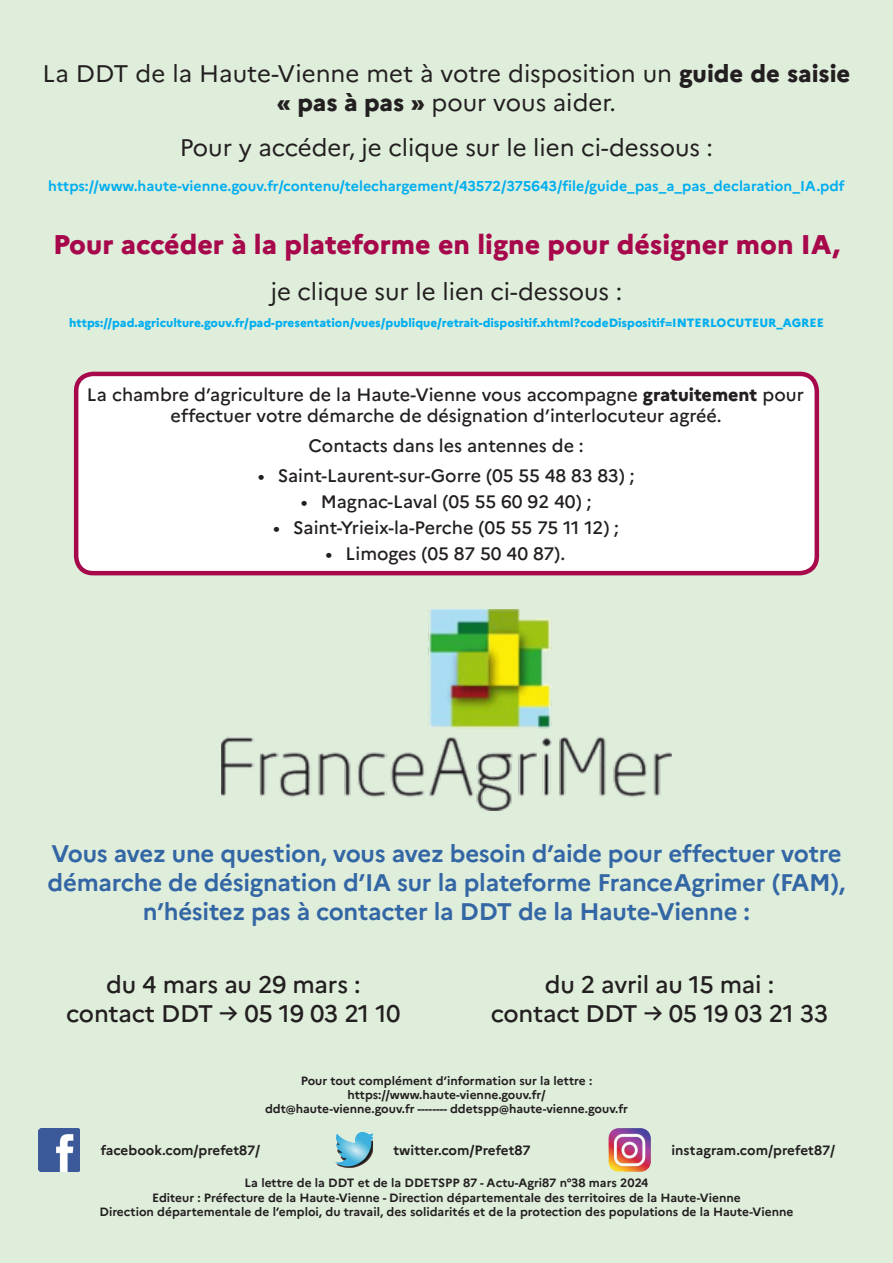
<style>
.page{position:relative;width:893px;height:1263px;background:#dfeddb}
.page>*{position:absolute;margin:0;border:0;box-sizing:border-box;transform-origin:0 0}
.contenu{font:800 27px "Marianne";color:#a7074b}
.contenu_titre{font:700 24px/28.8px "Marianne";letter-spacing:-.01em;color:#3366a4;text-align:center}
.contenu-2{font:24px/28.8px "Marianne";color:#231f20;text-align:center}
.contenu_titre-2{font:500 24px "Marianne";letter-spacing:-.01em;color:#231f20}
.Edito_signature_titr{font:500 18px/21.6px "Marianne";color:#231f20;text-align:center}
.contenu-3{font:700 14.25px "Marianne";color:#00aeef}
.t1{font:700 13.5px "Marianne";color:#231f20}
.t2{font:700 12px "Marianne";color:#231f20}
.contenu-4{font:800 12px "Marianne";color:#00aeef}
.s1{font-weight:800}
</style>
<div class="page">
<img style="left:38px;top:1129px;width:42px;height:42px">
<img style="left:608px;top:1129px;width:42px;height:42px">
<img style="left:335px;top:1132px;width:37px;height:36px">
<img style="left:221px;top:609px;width:450px;height:201px">
<div style="left:76px;top:374px;width:741px;height:199px;background:#fff;border-radius:17px"></div>
<div style="left:74px;top:372px;width:745px;height:203px;border:4px solid #a7074b;border-radius:17px"></div>
<p class="contenu-2" style="left:43px;top:59px;width:809px">La DDT de la Haute-Vienne met à votre disposition un <span class="s1">guide de saisie « pas à pas »</span> pour vous aider.</p>
<p class="contenu-2" style="left:180px;top:133px;width:535px">Pour y accéder, je clique sur le lien ci-dessous :</p>
<p class="contenu-3" style="left:48px;top:177px;width:798px">https://www.haute-vienne.gouv.fr/contenu/telechargement/43572/375643/file/guide_pas_a_pas_declaration_IA.pdf</p>
<p class="contenu" style="left:53px;top:228px;width:788px">Pour accéder à la plateforme en ligne pour désigner mon IA,</p>
<p class="contenu-2" style="left:271px;top:277px;width:353px">je clique sur le lien ci-dessous :</p>
<p class="contenu-4" style="left:69px;top:315px;width:756px">https://pad.agriculture.gouv.fr/pad-presentation/vues/publique/retrait-dispositif.xhtml?codeDispositif=INTERLOCUTEUR_AGREE</p>
<p class="Edito_signature_titr" style="left:87px;top:383px;width:719px">La chambre d’agriculture de la Haute-Vienne vous accompagne <span class="s1">gratuitement</span> pour effectuer votre démarche de désignation d’interlocuteur agréé.</p>
<p class="Edito_signature_titr" style="left:309px;top:435px;width:277px">Contacts dans les antennes de :</p>
<p class="Edito_signature_titr" style="left:258px;top:465px;width:378px">• Saint-Laurent-sur-Gorre (05 55 48 83 83) ;</p>
<p class="Edito_signature_titr" style="left:301px;top:491px;width:292px">• Magnac-Laval (05 55 60 92 40) ;</p>
<p class="Edito_signature_titr" style="left:273px;top:517px;width:347px">• Saint-Yrieix-la-Perche (05 55 75 11 12) ;</p>
<p class="Edito_signature_titr" style="left:326px;top:543px;width:241px">• Limoges (05 87 50 40 87).</p>
<p class="contenu_titre" style="left:48px;top:839px;width:799px">Vous avez une question, vous avez besoin d’aide pour effectuer votre démarche de désignation d’IA sur la plateforme FranceAgrimer (FAM), n’hésitez pas à contacter la DDT de la Haute-Vienne :</p>
<p class="contenu_titre-2" style="left:106px;top:970px;width:256px">du 4 mars au 29 mars :</p>
<p class="contenu_titre-2" style="left:66px;top:999px;width:336px">contact DDT → 05 19 03 21 10</p>
<p class="contenu_titre-2" style="left:545px;top:970px;width:231px">du 2 avril au 15 mai :</p>
<p class="contenu_titre-2" style="left:491px;top:999px;width:339px">contact DDT → 05 19 03 21 33</p>
<p class="t2" style="left:301px;top:1073px;width:293px">Pour tout complément d’information sur la lettre :</p>
<p class="t2" style="left:347px;top:1087px;width:200px">https://www.haute-vienne.gouv.fr/</p>
<p class="t2" style="left:265px;top:1102px;width:364px">ddt@haute-vienne.gouv.fr -------- ddetspp@haute-vienne.gouv.fr</p>
<p class="t1" style="left:101px;top:1142px;width:161px">facebook.com/prefet87/</p>
<p class="t1" style="left:393px;top:1142px;width:139px">twitter.com/Prefet87</p>
<p class="t1" style="left:671px;top:1142px;width:165px">instagram.com/prefet87/</p>
<p class="t2" style="left:244px;top:1175px;width:405px">La lettre de la DDT et de la DDETSPP 87 - Actu-Agri87 n°38 mars 2024</p>
<p class="t2" style="left:152px;top:1190px;width:590px">Editeur : Préfecture de la Haute-Vienne - Direction départementale des territoires de la Haute-Vienne</p>
<p class="t2" style="left:99px;top:1204px;width:695px">Direction départementale de l’emploi, du travail, des solidarités et de la protection des populations de la Haute-Vienne</p>
</div>
